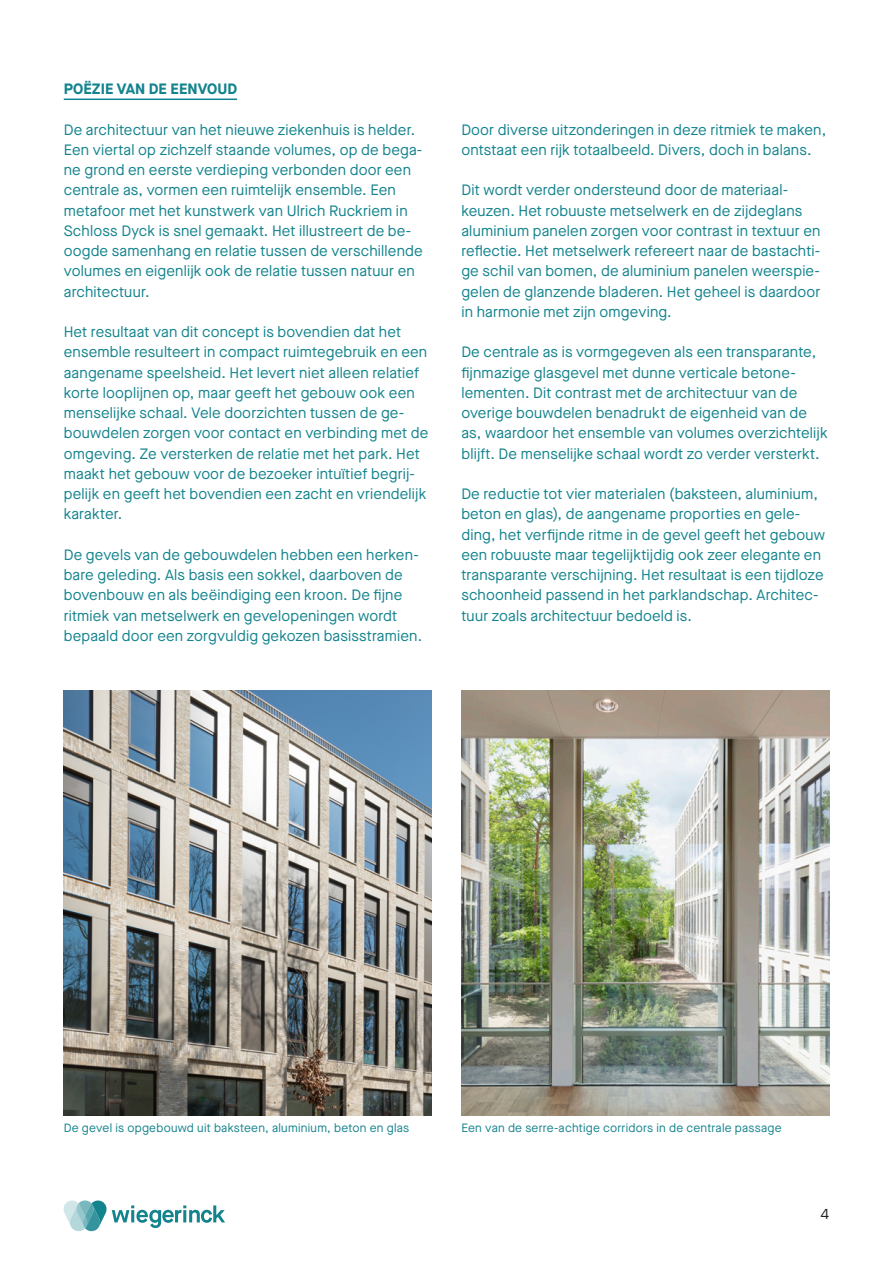
<style>
.page{position:relative;width:893px;height:1263px;background:#fff}
.page>*{position:absolute;margin:0;border:0;box-sizing:border-box;transform-origin:0 0}
.Broodtekst_-_NL{font:15px/20.2px "Maison Neue";letter-spacing:.01em;color:#13838d}
.Broodtekst_-_NL-2{font:700 15px "Maison Neue";letter-spacing:.005em;color:#13838d}
.t1{font:15px "Maison Neue";color:#231f20}
.Onderschrift{font:12px "Maison Neue";letter-spacing:.02em;color:#13838d}
</style>
<div class="page">
<img style="left:64px;top:690px;width:368px;height:426px">
<hr style="left:64px;top:99px;width:173px;height:1px;background:#13838d">
<img style="left:461px;top:690px;width:368px;height:426px">
<svg style="left:64px;top:1200px;width:161px;height:31px"></svg>
<p class="Broodtekst_-_NL-2" style="left:64px;top:78px;width:175px">POËZIE VAN DE EENVOUD</p>
<p class="Broodtekst_-_NL" style="left:64px;top:119px;width:353px">De architectuur van het nieuwe ziekenhuis is helder.</p>
<p class="Broodtekst_-_NL" style="left:64px;top:139px;width:360px">Een viertal op zichzelf staande volumes, op de bega&shy;ne grond en eerste verdieping verbonden door een centrale as, vormen een ruimtelijk ensemble. Een metafoor met het kunstwerk van Ulrich Ruckriem in Schloss Dyck is snel gemaakt. Het illustreert de be&shy;oogde samenhang en relatie tussen de verschillende volumes en eigenlijk ook de relatie tussen natuur en architectuur.</p>
<p class="Broodtekst_-_NL" style="left:64px;top:322px;width:366px">Het resultaat van dit concept is bovendien dat het ensemble resulteert in compact ruimtegebruik en een aangename speelsheid. Het levert niet alleen relatief korte looplijnen op, maar geeft het gebouw ook een menselijke schaal. Vele doorzichten tussen de ge&shy;bouwdelen zorgen voor contact en verbinding met de omgeving. Ze versterken de relatie met het park. Het maakt het gebouw voor de bezoeker intuïtief begrij&shy;pelijk en geeft het bovendien een zacht en vriendelijk karakter.</p>
<p class="Broodtekst_-_NL" style="left:64px;top:544px;width:360px">De gevels van de gebouwdelen hebben een herken&shy;bare geleding. Als basis een sokkel, daarboven de bovenbouw en als beëindiging een kroon. De fijne ritmiek van metselwerk en gevelopeningen wordt bepaald door een zorgvuldig gekozen basisstramien.</p>
<p class="Broodtekst_-_NL" style="left:461px;top:119px;width:366px">Door diverse uitzonderingen in deze ritmiek te maken, ontstaat een rijk totaalbeeld. Divers, doch in balans.</p>
<p class="Broodtekst_-_NL" style="left:461px;top:180px;width:361px">Dit wordt verder ondersteund door de materiaal&shy;keuzen. Het robuuste metselwerk en de zijdeglans aluminium panelen zorgen voor contrast in textuur en reflectie. Het metselwerk refereert naar de bastachti&shy;ge schil van bomen, de aluminium panelen weerspie&shy;gelen de glanzende bladeren. Het geheel is daardoor in harmonie met zijn omgeving.</p>
<p class="Broodtekst_-_NL" style="left:461px;top:342px;width:368px">De centrale as is vormgegeven als een transparante, fijnmazige glasgevel met dunne verticale betone&shy;lementen. Dit contrast met de architectuur van de overige bouwdelen benadrukt de eigenheid van de as, waardoor het ensemble van volumes overzichtelijk blijft. De menselijke schaal wordt zo verder versterkt.</p>
<p class="Broodtekst_-_NL" style="left:461px;top:484px;width:365px">De reductie tot vier materialen (baksteen, aluminium, beton en glas), de aangename proporties en gele&shy;ding, het verfijnde ritme in de gevel geeft het gebouw een robuuste maar tegelijktijdig ook zeer elegante en transparante verschijning. Het resultaat is een tijdloze schoonheid passend in het parklandschap. Architec&shy;tuur zoals architectuur bedoeld is.</p>
<p class="Onderschrift" style="left:64px;top:1120px;width:347px">De gevel is opgebouwd uit baksteen, aluminium, beton en glas</p>
<p class="Onderschrift" style="left:461px;top:1120px;width:322px">Een van de serre-achtige corridors in de centrale passage</p>
<p class="t1" style="left:821px;top:1204px;width:10px">4</p>
</div>
